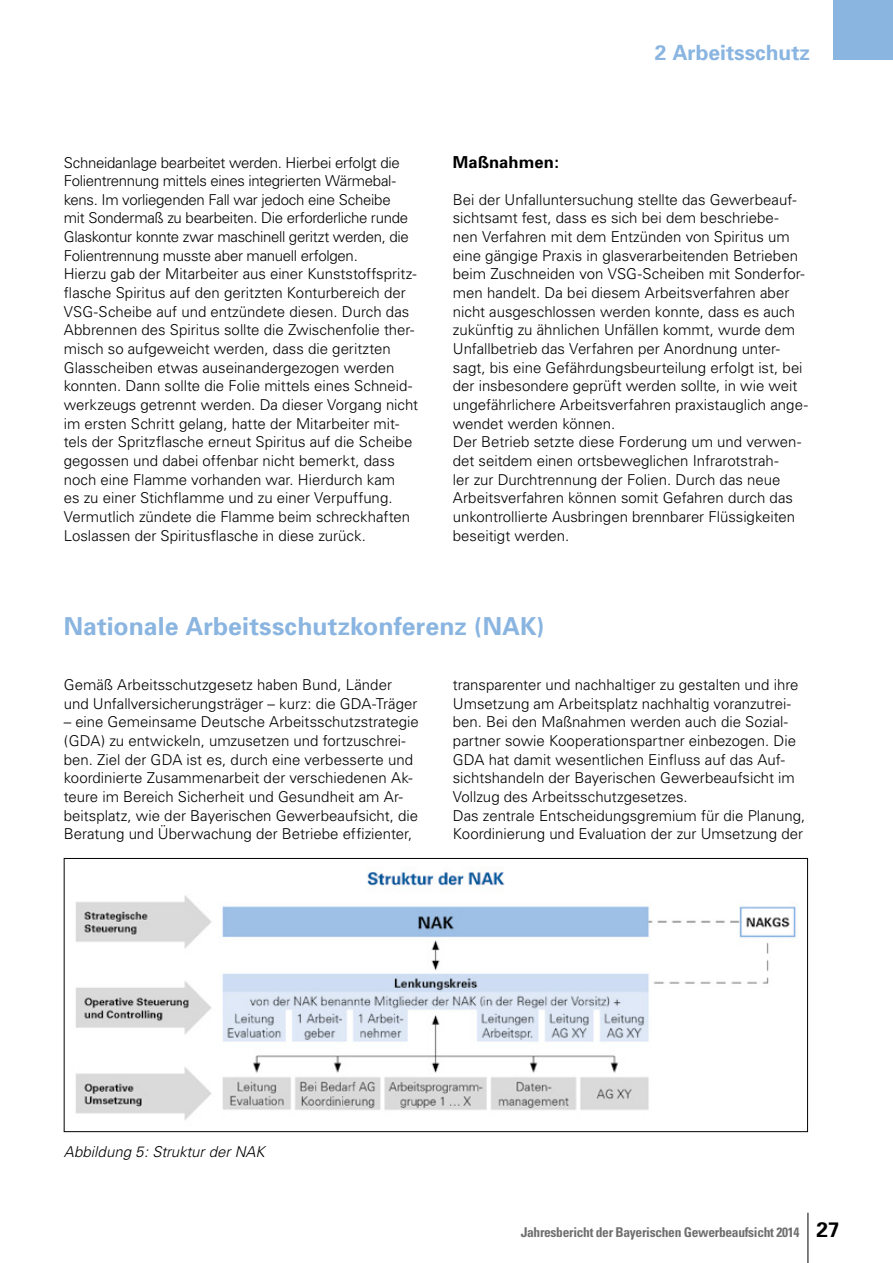
<style>
.page{position:relative;width:893px;height:1263px;background:#fff}
.page>*{position:absolute;margin:0;border:0;box-sizing:border-box;transform-origin:0 0}
._2_H2{font:700 24.75px "Univers";letter-spacing:.005em;color:#8ab5e1}
.t1{font:700 21px "Univers";color:#8ab5e1}
.t2{font:700 16.5px "Univers";letter-spacing:.01em;color:#000}
.Fließtext{font:300 15px/18.6px "Univers";color:#000}
.Fließtext-2{font:300 15px/18.6px "Univers";letter-spacing:-.02em;color:#000}
._2-Bildunterschrift{font:italic 300 15px "Univers";color:#000}
.t3{font:700 condensed 13.5px "Univers";letter-spacing:-.025em;color:#706f6f}
.s1{font-stretch:normal;font-size:21px;color:#000}
</style>
<div class="page">
<div style="left:833px;top:0;width:60px;height:60px;background:#8ab5e1"></div>
<hr style="left:807px;top:1213px;width:1px;height:50px;background:#000">
<img style="left:75px;top:868px;width:721px;height:252px">
<h2 class="t1" style="left:655px;top:39px;width:157px">2 Arbeitsschutz</h2>
<p class="Fließtext-2" style="left:64px;top:153px;width:347px">Schneidanlage bearbeitet werden. Hierbei erfolgt die Folientrennung mittels eines integrierten Wärmebal&shy;kens. Im vorliegenden Fall war jedoch eine Scheibe mit Sondermaß zu bearbeiten. Die erforderliche runde Glaskontur konnte zwar maschinell geritzt werden, die Folientrennung musste aber manuell erfolgen.</p>
<p class="Fließtext" style="left:64px;top:265px;width:356px">Hierzu gab der Mitarbeiter aus einer Kunststoffspritz&shy;flasche Spiritus auf den geritzten Konturbereich der VSG-Scheibe auf und entzündete diesen. Durch das Abbrennen des Spiritus sollte die Zwischenfolie ther&shy;misch so aufgeweicht werden, dass die geritzten Glasscheiben etwas auseinandergezogen werden konnten. Dann sollte die Folie mittels eines Schneid&shy;werkzeugs getrennt werden. Da dieser Vorgang nicht im ersten Schritt gelang, hatte der Mitarbeiter mit&shy;tels der Spritzflasche erneut Spiritus auf die Scheibe gegossen und dabei offenbar nicht bemerkt, dass noch eine Flamme vorhanden war. Hierdurch kam<br>es zu einer Stichflamme und zu einer Verpuffung.<br>Vermutlich zündete die Flamme beim schreckhaften Loslassen der Spiritusflasche in diese zurück.</p>
<h3 class="t2" style="left:453px;top:152px;width:108px">Maßnahmen:</h3>
<p class="Fließtext" style="left:453px;top:190px;width:356px">Bei der Unfalluntersuchung stellte das Gewerbeauf&shy;sichtsamt fest, dass es sich bei dem beschriebe-<br>nen Verfahren mit dem Entzünden von Spiritus um eine gängige Praxis in glasverarbeitenden Betrieben beim Zuschneiden von VSG-Scheiben mit Sonderfor&shy;men handelt. Da bei diesem Arbeitsverfahren aber nicht ausgeschlossen werden konnte, dass es auch zukünftig zu ähnlichen Unfällen kommt, wurde dem Unfallbetrieb das Verfahren per Anordnung unter&shy;sagt, bis eine Gefährdungsbeurteilung erfolgt ist, bei der insbesondere geprüft werden sollte, in wie weit ungefährlichere Arbeitsverfahren praxistauglich ange&shy;wendet werden können.</p>
<p class="Fließtext" style="left:453px;top:433px;width:350px">Der Betrieb setzte diese Forderung um und verwen&shy;det seitdem einen ortsbeweglichen Infrarotstrah-<br>ler zur Durchtrennung der Folien. Durch das neue Arbeitsverfahren können somit Gefahren durch das unkontrollierte Ausbringen brennbarer Flüssigkeiten beseitigt werden.</p>
<h2 class="_2_H2" style="left:64px;top:611px;width:483px">Nationale Arbeitsschutzkonferenz (NAK)</h2>
<p class="Fließtext" style="left:64px;top:675px;width:355px">Gemäß Arbeitsschutzgesetz haben Bund, Länder und Unfallversicherungsträger – kurz: die GDA-Träger</p>
<p class="Fließtext" style="left:64px;top:713px;width:357px">– eine Gemeinsame Deutsche Arbeitsschutzstrategie (GDA) zu entwickeln, umzusetzen und fortzuschrei&shy;ben. Ziel der GDA ist es, durch eine verbesserte und koordinierte Zusammenarbeit der verschiedenen Ak&shy;teure im Bereich Sicherheit und Gesundheit am Ar&shy;beitsplatz, wie der Bayerischen Gewerbeaufsicht, die Beratung und Überwachung der Betriebe effizienter,</p>
<p class="Fließtext" style="left:453px;top:675px;width:347px">transparenter und nachhaltiger zu gestalten und ihre Umsetzung am Arbeitsplatz nachhaltig voranzutrei&shy;ben. Bei den Maßnahmen werden auch die Sozial&shy;partner sowie Kooperationspartner einbezogen. Die GDA hat damit wesentlichen Einfluss auf das Auf&shy;sichtshandeln der Bayerischen Gewerbeaufsicht im Vollzug des Arbeitsschutzgesetzes.</p>
<p class="Fließtext" style="left:453px;top:806px;width:354px">Das zentrale Entscheidungsgremium für die Planung,<br>Koordinierung und Evaluation der zur Umsetzung der</p>
<p class="_2-Bildunterschrift" style="left:64px;top:1142px;width:202px">Abbildung 5: Struktur der NAK</p>
<p class="t3" style="left:521px;top:1224px;width:321px">Jahresbericht der Bayerischen Gewerbeaufsicht 2014 <span class="s1">27</span></p>
</div>
